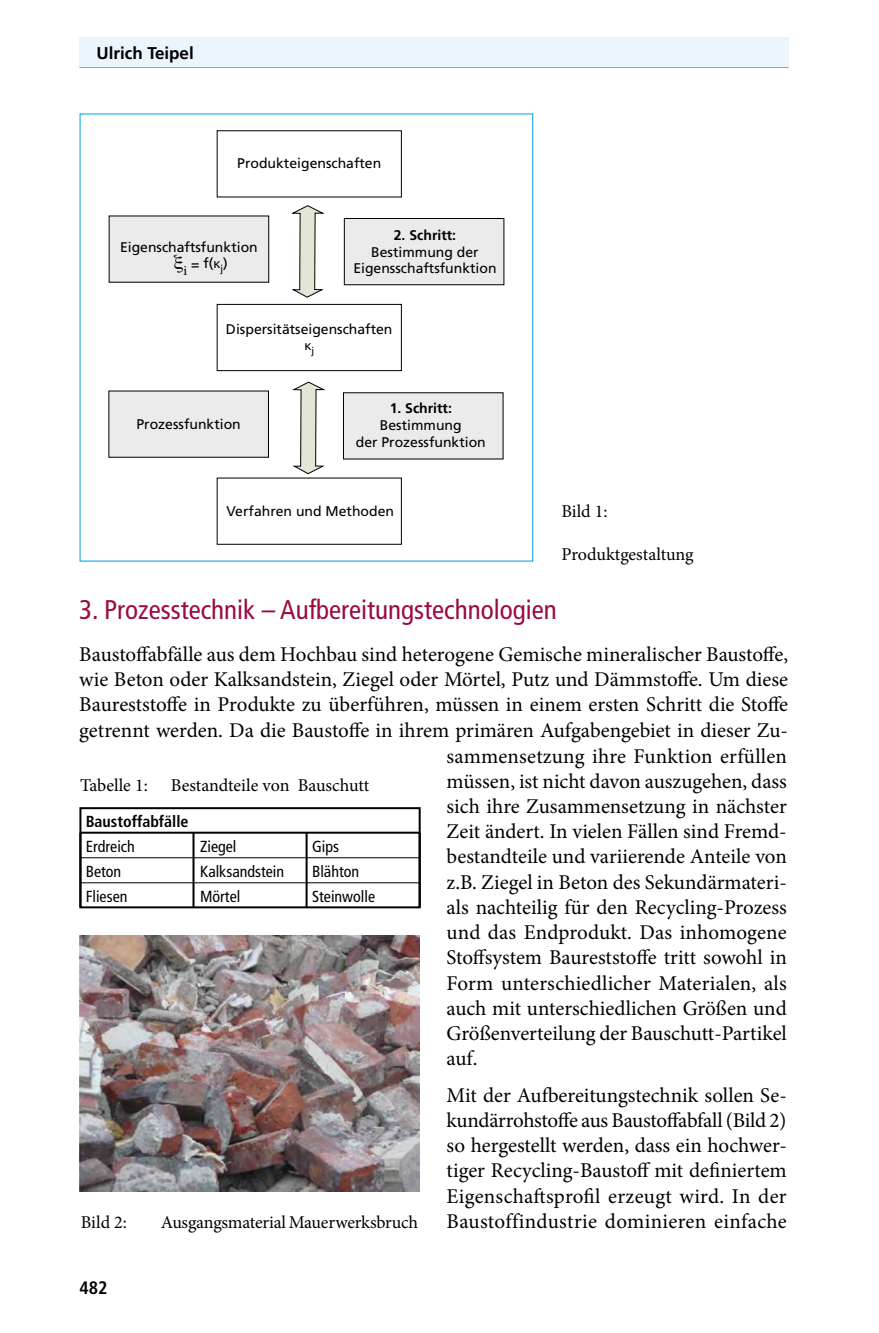
<style>
.page{position:relative;width:879px;height:1333px;background:#fff}
.page>*{position:absolute;margin:0;border:0;box-sizing:border-box;transform-origin:0 0}
.t1{font:condensed 27px "Frutiger";color:#9b0a42}
.t2{font:21px/25.2px "Minion Pro";color:#000;text-align:justify}
.t3{font:18px "Minion Pro";letter-spacing:-.01em;color:#000}
.t4{font:700 condensed 18px "Frutiger";color:#000}
.t5{font:700 17px "Frutiger";color:#000}
.t6{font:condensed 16px "Frutiger";color:#000}
.t7{font:700 condensed 16px "Frutiger";color:#000}
.t8{font:14px/16.8px "Frutiger";color:#000;text-align:center}
.t9{font:700 14px "Frutiger";color:#000}
.t10{font:14px "Myriad Pro";color:#000}
.s1{font-family:"Myriad Pro"}
</style>
<div class="page">
<div style="left:80px;top:38px;width:709px;height:30px;background:#ebf6fc"></div>
<hr style="left:79px;top:67px;width:709px;height:1px;background:#9c9e9f">
<div style="left:344px;top:218px;width:160px;height:67px;background:#ebebeb;border:1px solid #000"></div>
<div style="left:343px;top:392px;width:160px;height:67px;background:#ebebeb"></div>
<div style="left:109px;top:391px;width:159px;height:66px;background:#ebebeb"></div>
<div style="left:109px;top:216px;width:160px;height:66px;background:#ebebeb"></div>
<svg style="left:216px;top:130px;width:186px;height:415px"></svg>
<svg style="left:289px;top:204px;width:38px;height:94px"></svg>
<svg style="left:290px;top:381px;width:38px;height:94px"></svg>
<img style="left:79px;top:935px;width:340px;height:256px">
<div style="left:79px;top:807px;width:342px;height:101px;border:2px solid #000"></div>
<hr style="left:80px;top:831px;width:340px;height:2px;background:#000">
<hr style="left:80px;top:857px;width:340px;height:1px;background:#000">
<hr style="left:80px;top:882px;width:340px;height:1px;background:#000">
<hr style="left:192px;top:832px;width:2px;height:75px;background:#000">
<hr style="left:79px;top:832px;width:2px;height:75px;background:#000">
<hr style="left:419px;top:832px;width:2px;height:75px;background:#000">
<hr style="left:306px;top:832px;width:2px;height:75px;background:#000">
<p class="t5" style="left:96px;top:43px;width:99px">Ulrich Teipel</p>
<p class="t8" style="left:237px;top:155px;width:145px">Produkteigenschaften</p>
<p class="t8" style="left:120px;top:238px;width:139px">Eigenschaftsfunktion</p>
<p class="t8" style="left:191px;top:255px;width:38px;rotate:-1deg">= f(<span class="s1">κ</span><sub>j</sub>)</p>
<p class="t9" style="left:394px;top:227px;width:64px">2. Schritt:</p>
<p class="t8" style="left:371px;top:243px;width:109px">Bestimmung der</p>
<p class="t8" style="left:353px;top:260px;width:145px">Eigensschaftsfunktion</p>
<p class="t8" style="left:226px;top:320px;width:168px">Dispersitätseigenschaften</p>
<p class="t10" style="left:304px;top:337px;width:11px">κ<sub>j</sub></p>
<p class="t8" style="left:136px;top:415px;width:106px">Prozessfunktion</p>
<p class="t9" style="left:390px;top:400px;width:64px">1. Schritt:</p>
<p class="t8" style="left:356px;top:416px;width:131px">Bestimmung<br>der Prozessfunktion</p>
<p class="t8" style="left:226px;top:503px;width:169px">Verfahren und Methoden</p>
<p class="t3" style="left:561px;top:499px;width:48px">Bild 1:</p>
<p class="t3" style="left:561px;top:542px;width:134px">Produktgestaltung</p>
<p class="t1" style="left:79px;top:593px;width:479px">3. Prozesstechnik – Aufbereitungstechnologien</p>
<p class="t2" style="left:79px;top:641px;width:710px">Baustoffabfälle aus dem Hochbau sind heterogene Gemische mineralischer Baustoffe, wie Beton oder Kalksandstein, Ziegel oder Mörtel, Putz und Dämmstoffe. Um diese Baureststoffe in Produkte zu überführen, müssen in einem ersten Schritt die Stoffe getrennt werden. Da die Baustoffe in ihrem primären Aufgabengebiet in dieser Zu-</p>
<p class="t3" style="left:80px;top:773px;width:69px">Tabelle 1:</p>
<p class="t3" style="left:171px;top:773px;width:200px">Bestandteile von Bauschutt</p>
<p class="t7" style="left:86px;top:812px;width:104px">Baustoffabfälle</p>
<p class="t6" style="left:86px;top:837px;width:51px">Erdreich</p>
<p class="t6" style="left:200px;top:837px;width:38px">Ziegel</p>
<p class="t6" style="left:312px;top:837px;width:28px">Gips</p>
<p class="t6" style="left:86px;top:861px;width:37px">Beton</p>
<p class="t6" style="left:200px;top:861px;width:86px">Kalksandstein</p>
<p class="t6" style="left:312px;top:861px;width:49px">Blähton</p>
<p class="t6" style="left:86px;top:886px;width:43px">Fliesen</p>
<p class="t6" style="left:200px;top:886px;width:42px">Mörtel</p>
<p class="t6" style="left:312px;top:886px;width:65px">Steinwolle</p>
<p class="t3" style="left:81px;top:1210px;width:48px">Bild 2:</p>
<p class="t3" style="left:161px;top:1210px;width:259px">Ausgangsmaterial Mauerwerksbruch</p>
<p class="t4" style="left:79px;top:1276px;width:30px">482</p>
<p class="t2" style="left:446px;top:743px;width:342px">sammensetzung ihre Funktion erfüllen müssen, ist nicht davon auszugehen, dass sich ihre Zusammensetzung in nächster Zeit ändert. In vielen Fällen sind Fremd&shy;bestandteile und variierende Anteile von z.B. Ziegel in Beton des Sekundärmateri&shy;als nachteilig für den Recycling-Prozess und das Endprodukt. Das inhomogene Stoffsystem Baureststoffe tritt sowohl in Form unterschiedlicher Materialen, als auch mit unterschiedlichen Größen und Größenverteilung der Bauschutt-Partikel auf.</p>
<p class="t2" style="left:446px;top:1082px;width:342px">Mit der Aufbereitungstechnik sollen Se&shy;kundärrohstoffe aus Baustoffabfall (Bild 2) so hergestellt werden, dass ein hochwer&shy;tiger Recycling-Baustoff mit definiertem Eigenschaftsprofil erzeugt wird. In der Baustoffindustrie dominieren einfache</p>
</div>
